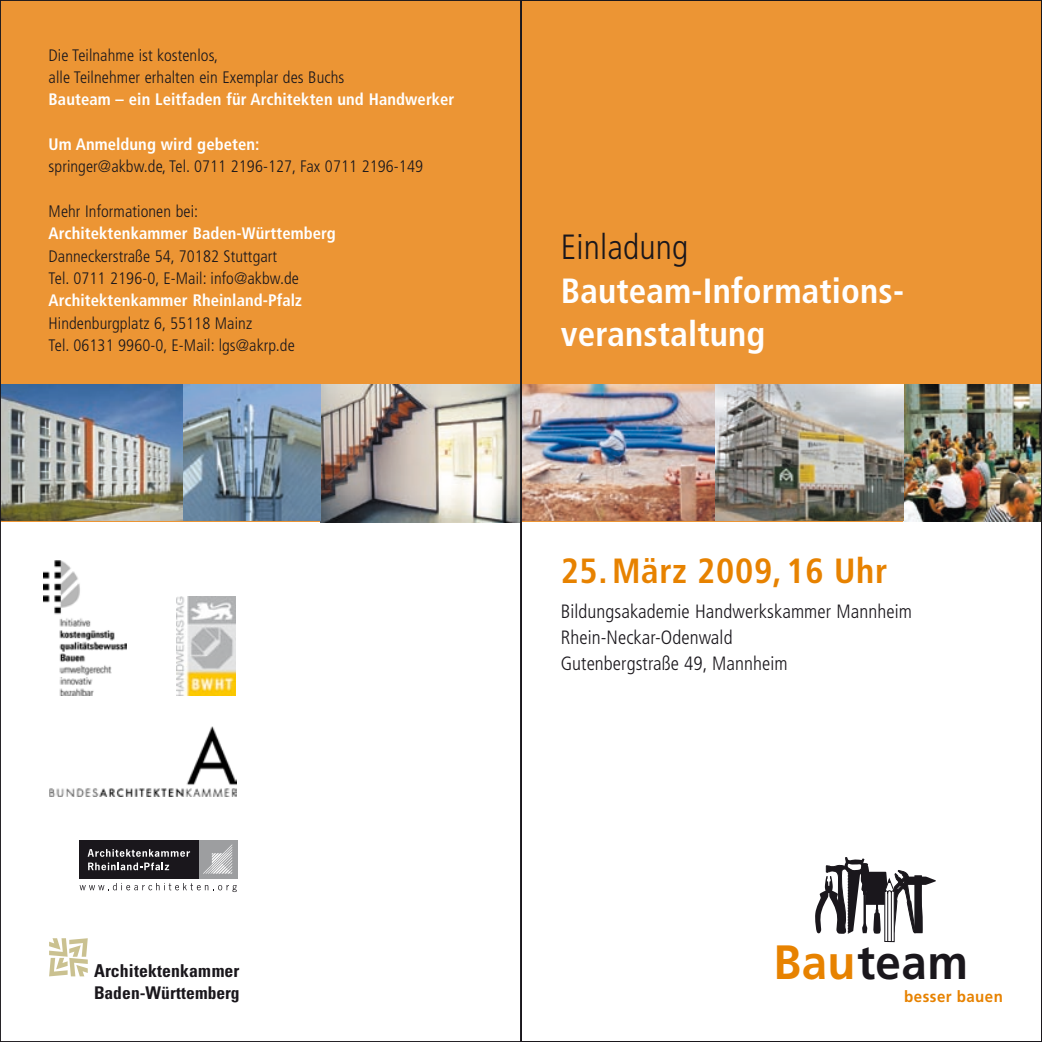
<style>
.page{position:relative;width:1042px;height:1042px;background:#fff}
.page>*{position:absolute;margin:0;border:0;box-sizing:border-box;transform-origin:0 0}
.t1{font:700 48.12px "Frutiger";letter-spacing:.01em;color:#1a171c;scale:.95 1}
.t2{font:700 condensed 35px/43.8px "Frutiger";letter-spacing:.005em;color:#fff}
.t3{font:700 condensed 35px "Frutiger";letter-spacing:.02em;color:#e78200}
.t4{font:300 condensed 35px "Frutiger";letter-spacing:.005em;color:#1a171c}
.t5{font:300 condensed 19.25px/26.2px "Frutiger";letter-spacing:.005em;color:#1a171c}
.t6{font:700 condensed 17.85px "Univers";letter-spacing:.005em;color:#1a171c}
.t7{font:700 condensed 17.5px "Univers";letter-spacing:.005em;color:#1a171c}
.t8{font:300 condensed 16.62px/22.4px "Frutiger";letter-spacing:.005em;color:#1a171c}
.t9{font:700 condensed 16.62px "Frutiger";letter-spacing:.005em;color:#fff}
.t10{font:700 15.92px "Frutiger";letter-spacing:.03em;color:#e78200;scale:.95 1}
.s1{color:#e78200}
</style>
<div class="page">
<div style="left:0;top:0;width:521px;height:521px;background:#ec9534"></div>
<div style="left:521px;top:0;width:521px;height:521px;background:#ec9534"></div>
<img style="left:44px;top:561px;width:83px;height:134px">
<img style="left:49px;top:726px;width:187px;height:70px">
<img style="left:176px;top:596px;width:60px;height:100px">
<svg style="left:49px;top:938px;width:39px;height:38px"></svg>
<div style="left:79px;top:840px;width:120px;height:39px;background:#1a171c"></div>
<svg style="left:88px;top:849px;width:102px;height:21px"></svg>
<div style="left:199px;top:840px;width:38px;height:39px;background:#9d9ea0"></div>
<svg style="left:203px;top:844px;width:29px;height:29px"></svg>
<svg style="left:80px;top:883px;width:157px;height:9px"></svg>
<img style="left:718px;top:384px;width:322px;height:137px">
<img style="left:2px;top:384px;width:716px;height:138px">
<svg style="left:815px;top:857px;width:121px;height:85px"></svg>
<p class="t8" style="left:49px;top:44px;width:297px">Die Teilnahme ist kostenlos,<br>alle Teilnehmer erhalten ein Exemplar des Buchs</p>
<p class="t9" style="left:49px;top:90px;width:407px">Bauteam – ein Leitfaden für Architekten und Handwerker</p>
<p class="t9" style="left:49px;top:134px;width:212px">Um Anmeldung wird gebeten:</p>
<p class="t8" style="left:49px;top:156px;width:376px">springer@akbw.de, Tel. 0711 2196-127, Fax 0711 2196-149</p>
<p class="t8" style="left:49px;top:200px;width:151px">Mehr Informationen bei:</p>
<p class="t9" style="left:49px;top:224px;width:289px">Architektenkammer Baden-Württemberg</p>
<p class="t8" style="left:49px;top:245px;width:252px">Danneckerstraße 54, 70182 Stuttgart<br>Tel. 0711 2196-0, E-Mail: info@akbw.de</p>
<p class="t9" style="left:49px;top:291px;width:255px">Architektenkammer Rheinland-Pfalz</p>
<p class="t8" style="left:49px;top:312px;width:248px">Hindenburgplatz 6, 55118 Mainz<br>Tel. 06131 9960-0, E-Mail: lgs@akrp.de</p>
<h2 class="t4" style="left:561px;top:227px;width:129px">Einladung</h2>
<h2 class="t2" style="left:561px;top:268px;width:345px">Bauteam-Informations&shy;veranstaltung</h2>
<h2 class="t3" style="left:561px;top:550px;width:328px">25.März 2009,16 Uhr</h2>
<p class="t5" style="left:561px;top:598px;width:353px">Bildungsakademie Handwerkskammer Mannheim<br>Rhein-Neckar-Odenwald<br>Gutenbergstraße 49, Mannheim</p>
<p class="t6" style="left:94px;top:959px;width:147px">Architektenkammer</p>
<p class="t7" style="left:94px;top:982px;width:147px">Baden-Württemberg</p>
<h1 class="t1" style="left:773px;top:934px;width:206px"><span class="s1">Bau</span>team</h1>
<p class="t10" style="left:904px;top:987px;width:105px">besser bauen</p>
</div>
